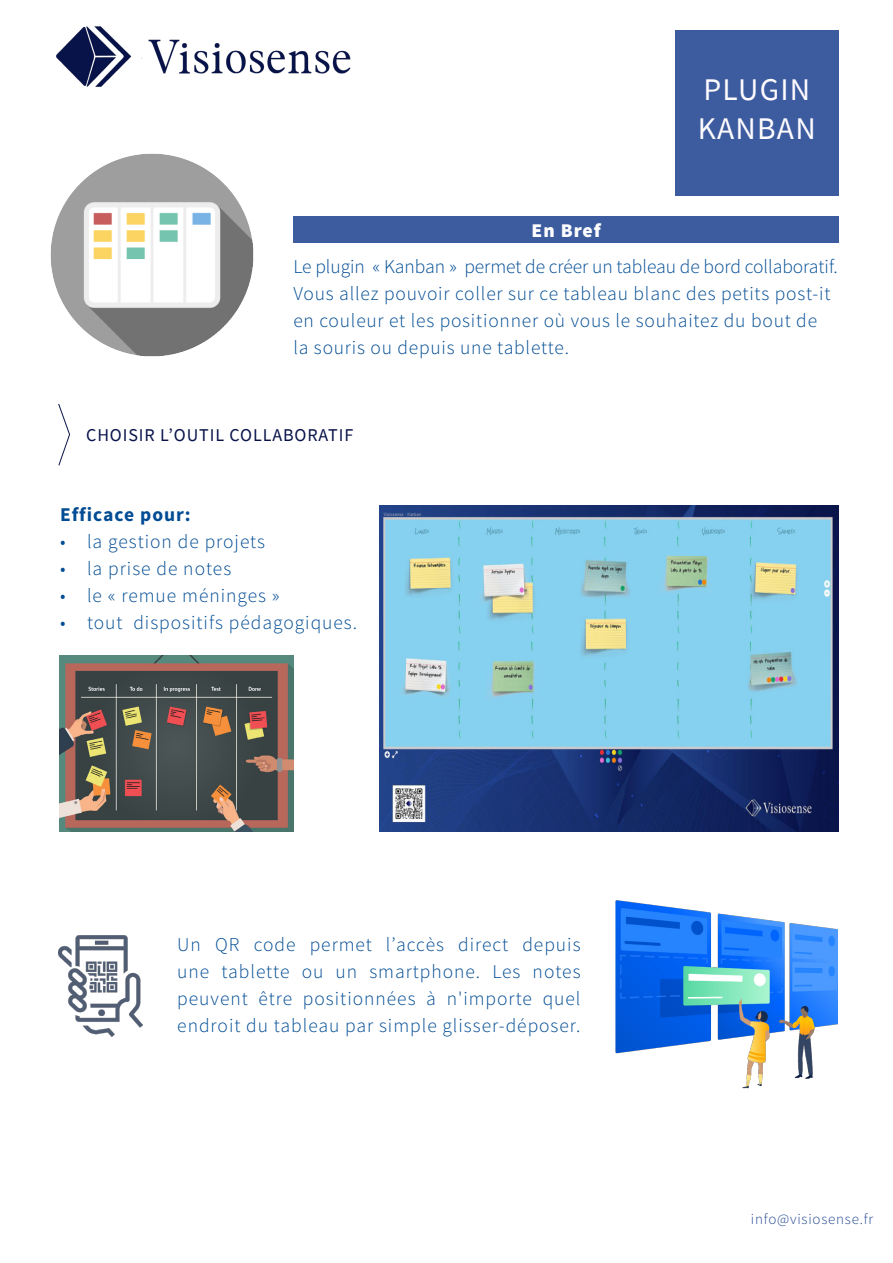
<style>
.page{position:relative;width:893px;height:1263px;background:#fff}
.page>*{position:absolute;margin:0;border:0;box-sizing:border-box;transform-origin:0 0}
.paragraphe_leaflet_v{font:31.5px "Source Sans Pro";letter-spacing:.04em;color:#fefbfe}
.paragraphe_leaflet_v-2{font:300 19.5px/27px "Source Sans Pro";letter-spacing:.04em;color:#004c94;text-align:justify}
.paragraphe_leaflet_v-3{font:300 19.5px "Source Sans Pro";letter-spacing:-.005em;color:#004c94}
.paragraphe_leaflet_v-4{font:700 19.5px "Source Sans Pro";letter-spacing:.05em;color:#004c94}
.paragraphe_leaflet_v-5{font:900 19.5px "Source Sans Pro";letter-spacing:.045em;color:#fffeff}
.t1{font:18px "Source Sans Pro";letter-spacing:.05em;color:#081349}
.t2{font:300 15px "Source Sans Pro";letter-spacing:.05em;color:#264a94}
</style>
<div class="page">
<div style="left:675px;top:31px;width:164px;height:165px;background:#3c5c9f"></div>
<img style="left:56px;top:26px;width:295px;height:61px">
<img style="left:50px;top:153px;width:204px;height:204px">
<img style="left:59px;top:935px;width:83px;height:102px">
<img style="left:380px;top:506px;width:459px;height:325px">
<div style="left:293px;top:216px;width:546px;height:26px;background:#3c5c9f"></div>
<img style="left:60px;top:656px;width:234px;height:175px">
<img style="left:615px;top:900px;width:222px;height:189px">
<svg style="left:58px;top:404px;width:12px;height:62px"></svg>
<p class="paragraphe_leaflet_v-5" style="left:532px;top:218px;width:71px">En Bref</p>
<p class="paragraphe_leaflet_v" style="left:703px;top:69px;width:108px">PLUGIN</p>
<p class="paragraphe_leaflet_v" style="left:698px;top:108px;width:119px">KANBAN</p>
<p class="paragraphe_leaflet_v-3" style="left:293px;top:254px;width:546px">Le plugin « Kanban » permet de créer un tableau de bord collaboratif.</p>
<p class="paragraphe_leaflet_v-2" style="left:293px;top:280px;width:539px">Vous allez pouvoir coller sur ce tableau blanc des petits post-it</p>
<p class="paragraphe_leaflet_v-2" style="left:293px;top:307px;width:525px">en couleur et les positionner où vous le souhaitez du bout de</p>
<p class="paragraphe_leaflet_v-2" style="left:293px;top:334px;width:277px">la souris ou depuis une tablette.</p>
<p class="t1" style="left:86px;top:424px;width:269px">CHOISIR L’OUTIL COLLABORATIF</p>
<p class="paragraphe_leaflet_v-4" style="left:60px;top:501px;width:132px">Efficace pour:</p>
<p class="paragraphe_leaflet_v-2" style="left:60px;top:528px;width:207px">• la gestion de projets</p>
<p class="paragraphe_leaflet_v-2" style="left:60px;top:555px;width:173px">• la prise de notes</p>
<p class="paragraphe_leaflet_v-2" style="left:60px;top:582px;width:221px">• le « remue méninges »</p>
<p class="paragraphe_leaflet_v-2" style="left:60px;top:609px;width:298px">• tout dispositifs pédagogiques.</p>
<p class="paragraphe_leaflet_v-2" style="left:177px;top:931px;width:405px">Un QR code permet l’accès direct depuis une tablette ou un smartphone. Les notes peuvent être positionnées à n'importe quel endroit du tableau par simple glisser-déposer.</p>
<p class="t2" style="left:751px;top:1210px;width:124px">info@visiosense.fr</p>
</div>
